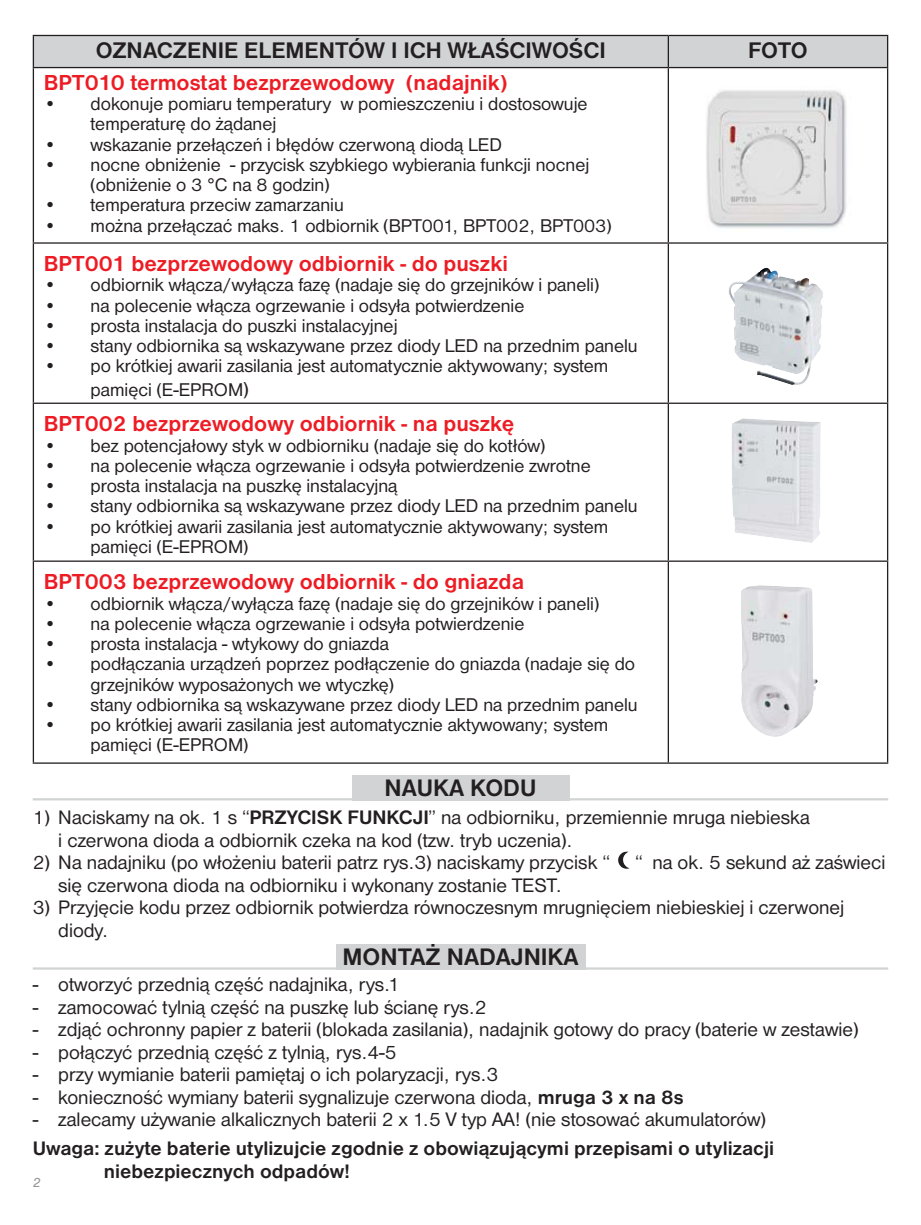
<style>
.page{position:relative;width:921px;height:1225px;background:#fff}
.page>*{position:absolute;margin:0;border:0;box-sizing:border-box;transform-origin:0 0}
.t1{font:700 24.75px "Nimbus Sans DOT";color:#231f20}
.t2{font:700 23.4px "Nimbus Sans DOT";color:#231f20}
.t3{font:700 22.5px "Nimbus Sans DOT";color:#ed1c24}
.t4{font:20.25px/22.5px "Nimbus Sans DOT";color:#231f20}
.t5{font:700 20.25px/22.5px "Nimbus Sans DOT";color:#231f20}
.t6{font:19.12px/20.2px "Nimbus Sans DOT";color:#231f20}
.t7{font:italic 13.5px "Nimbus Sans DOT";color:#939598}
.s1{font-size:20.7px}
.s2{font-weight:700}
</style>
<div class="page">
<img style="left:706px;top:90px;width:141px;height:139px">
<img style="left:728px;top:268px;width:94px;height:117px">
<img style="left:732px;top:418px;width:88px;height:125px">
<img style="left:741px;top:585px;width:76px;height:152px">
<hr style="left:33px;top:967px;width:854px;height:2px;background:#d1d3d4">
<div style="left:336px;top:944px;width:248px;height:25px;background:#d1d3d4"></div>
<hr style="left:33px;top:798px;width:854px;height:2px;background:#d1d3d4">
<div style="left:352px;top:775px;width:216px;height:25px;background:#d1d3d4"></div>
<svg style="left:618px;top:851px;width:11px;height:18px"></svg>
<div style="left:34px;top:36px;width:852px;height:31px;background:#d1d3d4"></div>
<hr style="left:33px;top:35px;width:635px;height:1px;background:#231f20">
<hr style="left:33px;top:36px;width:1px;height:31px;background:#231f20">
<hr style="left:668px;top:35px;width:219px;height:1px;background:#231f20">
<hr style="left:667px;top:36px;width:1px;height:31px;background:#231f20">
<hr style="left:886px;top:36px;width:1px;height:31px;background:#231f20">
<hr style="left:33px;top:67px;width:635px;height:1px;background:#231f20">
<hr style="left:33px;top:68px;width:1px;height:174px;background:#231f20">
<hr style="left:668px;top:67px;width:219px;height:1px;background:#231f20">
<hr style="left:667px;top:68px;width:1px;height:174px;background:#231f20">
<hr style="left:886px;top:68px;width:1px;height:174px;background:#231f20">
<hr style="left:33px;top:242px;width:635px;height:2px;background:#231f20">
<hr style="left:33px;top:244px;width:1px;height:159px;background:#231f20">
<hr style="left:668px;top:242px;width:219px;height:2px;background:#231f20">
<hr style="left:667px;top:244px;width:1px;height:159px;background:#231f20">
<hr style="left:886px;top:244px;width:1px;height:159px;background:#231f20">
<hr style="left:33px;top:403px;width:635px;height:1px;background:#231f20">
<hr style="left:33px;top:404px;width:1px;height:156px;background:#231f20">
<hr style="left:668px;top:403px;width:219px;height:1px;background:#231f20">
<hr style="left:667px;top:404px;width:1px;height:156px;background:#231f20">
<hr style="left:886px;top:404px;width:1px;height:156px;background:#231f20">
<hr style="left:33px;top:560px;width:635px;height:2px;background:#231f20">
<hr style="left:33px;top:562px;width:1px;height:200px;background:#231f20">
<hr style="left:668px;top:560px;width:219px;height:2px;background:#231f20">
<hr style="left:667px;top:562px;width:1px;height:200px;background:#231f20">
<hr style="left:886px;top:562px;width:1px;height:200px;background:#231f20">
<hr style="left:33px;top:762px;width:854px;height:2px;background:#231f20">
<p class="t2" style="left:96px;top:41px;width:511px">OZNACZENIE ELEMENTÓW I ICH WŁAŚCIWOŚCI</p>
<p class="t2" style="left:747px;top:41px;width:61px">FOTO</p>
<p class="t3" style="left:44px;top:74px;width:465px">BPT010 termostat bezprzewodowy (nadajnik)</p>
<p class="t6" style="left:91px;top:95px;width:498px;text-indent:-47px">• dokonuje pomiaru temperatury w pomieszczeniu i dostosowuje temperaturę do żądanej</p>
<p class="t6" style="left:44px;top:136px;width:459px">• wskazanie przełączeń i błędów czerwoną diodą LED</p>
<p class="t6" style="left:91px;top:156px;width:500px;text-indent:-47px">• nocne obniżenie - przycisk szybkiego wybierania funkcji nocnej (obniżenie o 3 °C na 8 godzin)</p>
<p class="t6" style="left:44px;top:197px;width:301px">• temperatura przeciw zamarzaniu</p>
<p class="t6" style="left:44px;top:217px;width:569px">• można przełączać maks. 1 odbiornik (BPT001, BPT002, BPT003)</p>
<p class="t3" style="left:44px;top:255px;width:465px">BPT001 bezprzewodowy odbiornik - do puszki</p>
<p class="t6" style="left:44px;top:277px;width:556px">• odbiornik włącza/wyłącza fazę (nadaje się do grzejników i paneli)</p>
<p class="t6" style="left:44px;top:297px;width:482px">• na polecenie włącza ogrzewanie i odsyła potwierdzenie</p>
<p class="t6" style="left:44px;top:317px;width:355px">• prosta instalacja do puszki instalacyjnej</p>
<p class="t6" style="left:44px;top:337px;width:595px">• stany odbiornika są wskazywane przez diody LED na przednim panelu</p>
<p class="t6" style="left:91px;top:356px;width:519px;line-height:23.4px;text-indent:-47px">• po krótkiej awarii zasilania jest automatycznie aktywowany; system pamięci (E-EPROM<span class="s1">)</span></p>
<p class="t3" style="left:44px;top:415px;width:472px">BPT002 bezprzewodowy odbiornik - na puszkę</p>
<p class="t6" style="left:44px;top:437px;width:503px">• bez potencjałowy styk w odbiorniku (nadaje się do kotłów)</p>
<p class="t6" style="left:44px;top:457px;width:548px">• na polecenie włącza ogrzewanie i odsyła potwierdzenie zwrotne</p>
<p class="t6" style="left:44px;top:477px;width:355px">• prosta instalacja na puszkę instalacyjną</p>
<p class="t6" style="left:44px;top:497px;width:595px">• stany odbiornika są wskazywane przez diody LED na przednim panelu</p>
<p class="t6" style="left:91px;top:518px;width:519px;text-indent:-47px">• po krótkiej awarii zasilania jest automatycznie aktywowany; system pamięci (E-EPROM)</p>
<p class="t3" style="left:44px;top:573px;width:481px">BPT003 bezprzewodowy odbiornik - do gniazda</p>
<p class="t6" style="left:44px;top:595px;width:556px">• odbiornik włącza/wyłącza fazę (nadaje się do grzejników i paneli)</p>
<p class="t6" style="left:44px;top:615px;width:482px">• na polecenie włącza ogrzewanie i odsyła potwierdzenie</p>
<p class="t6" style="left:44px;top:635px;width:346px">• prosta instalacja - wtykowy do gniazda</p>
<p class="t6" style="left:91px;top:655px;width:545px;text-indent:-47px">• podłączania urządzeń poprzez podłączenie do gniazda (nadaje się do grzejników wyposażonych we wtyczkę)</p>
<p class="t6" style="left:44px;top:696px;width:595px">• stany odbiornika są wskazywane przez diody LED na przednim panelu</p>
<p class="t6" style="left:91px;top:716px;width:519px;text-indent:-47px">• po krótkiej awarii zasilania jest automatycznie aktywowany; system pamięci (E-EPROM)</p>
<p class="t1" style="left:384px;top:778px;width:153px">NAUKA KODU</p>
<p class="t4" style="left:58px;top:808px;width:752px;text-indent:-26px">1) Naciskamy na ok. 1 s “<span class="s2">PRZYCISK FUNKCJI</span>” na odbiorniku, przemiennie mruga niebieska i czerwona dioda a odbiornik czeka na kod (tzw. tryb uczenia).</p>
<p class="t4" style="left:58px;top:853px;width:828px;text-indent:-26px">2) Na nadajniku (po włożeniu baterii patrz rys.3) naciskamy przycisk “ “ na ok. 5 sekund aż zaświeci się czerwona dioda na odbiorniku i wykonany zostanie TEST.</p>
<p class="t4" style="left:58px;top:898px;width:787px;text-indent:-26px">3) Przyjęcie kodu przez odbiornik potwierdza równoczesnym mrugnięciem niebieskiej i czerwonej diody.</p>
<p class="t1" style="left:342px;top:947px;width:237px">MONTAŻ NADAJNIKA</p>
<p class="t4" style="left:33px;top:975px;width:368px">- otworzyć przednią część nadajnika, rys.1</p>
<p class="t4" style="left:33px;top:997px;width:455px">- zamocować tylnią część na puszkę lub ścianę rys.2</p>
<p class="t4" style="left:33px;top:1020px;width:826px">- zdjąć ochronny papier z baterii (blokada zasilania), nadajnik gotowy do pracy (baterie w zestawie)</p>
<p class="t4" style="left:33px;top:1042px;width:365px">- połączyć przednią część z tylnią, rys.4-5</p>
<p class="t4" style="left:33px;top:1065px;width:466px">- przy wymianie baterii pamiętaj o ich polaryzacji, rys.3</p>
<p class="t4" style="left:33px;top:1087px;width:652px">- konieczność wymiany baterii sygnalizuje czerwona dioda, <span class="s2">mruga 3 x na 8s</span></p>
<p class="t4" style="left:33px;top:1110px;width:734px">- zalecamy używanie alkalicznych baterii 2 x 1.5 V typ AA! (nie stosować akumulatorów)</p>
<p class="t5" style="left:104px;top:1137px;width:671px;text-indent:-71px">Uwaga: zużyte baterie utylizujcie zgodnie z obowiązującymi przepisami o utylizacji niebezpiecznych odpadów!</p>
<p class="t7" style="left:33px;top:1177px;width:9px">2</p>
</div>
